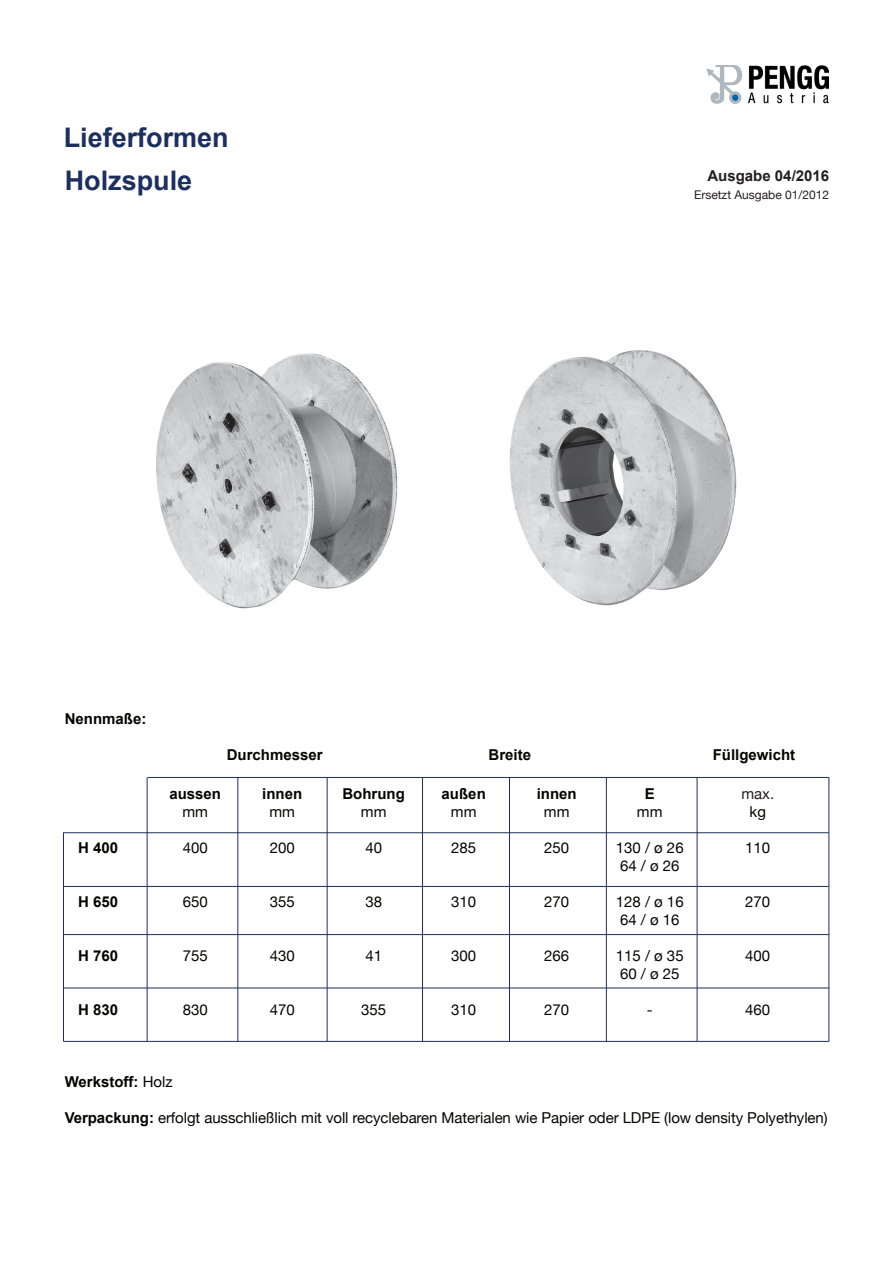
<style>
.page{position:relative;width:893px;height:1263px;background:#fff}
.page>*{position:absolute;margin:0;border:0;box-sizing:border-box;transform-origin:0 0}
.t1{font:700 27px "Arial";color:#1c305f}
.t2{font:15px "Helvetica Neue";letter-spacing:-.005em;color:#040503}
.t3{font:700 15px "Arial";color:#040503}
.t4{font:700 15px "Arial";color:#231f20}
.t5{font:15px "Helvetica Neue";color:#231f20}
.t6{font:12px "Helvetica Neue";color:#231f20}
.s1{font-family:"Helvetica Neue";font-weight:400}
.s2{font-family:"Arial";font-weight:700}
</style>
<div class="page">
<hr style="left:147px;top:777px;width:682px;height:1px;background:#1c305f">
<hr style="left:63px;top:1041px;width:766px;height:1px;background:#1c305f">
<hr style="left:63px;top:832px;width:1px;height:209px;background:#1c305f">
<hr style="left:828px;top:777px;width:1px;height:264px;background:#1c305f">
<hr style="left:63px;top:832px;width:766px;height:1px;background:#1c305f">
<hr style="left:63px;top:886px;width:766px;height:1px;background:#1c305f">
<hr style="left:64px;top:934px;width:765px;height:1px;background:#1c305f">
<hr style="left:64px;top:987px;width:765px;height:1px;background:#1c305f">
<hr style="left:147px;top:777px;width:1px;height:264px;background:#1c305f">
<hr style="left:237px;top:777px;width:1px;height:264px;background:#1c305f">
<hr style="left:327px;top:777px;width:1px;height:264px;background:#1c305f">
<hr style="left:422px;top:777px;width:1px;height:264px;background:#1c305f">
<hr style="left:509px;top:777px;width:1px;height:264px;background:#1c305f">
<hr style="left:606px;top:777px;width:1px;height:264px;background:#1c305f">
<hr style="left:697px;top:777px;width:1px;height:264px;background:#1c305f">
<img style="left:156px;top:353px;width:242px;height:256px">
<img style="left:509px;top:350px;width:228px;height:256px">
<img style="left:706px;top:65px;width:123px;height:38px">
<h1 class="t1" style="left:64px;top:123px;width:167px">Lieferformen</h1>
<h1 class="t1" style="left:65px;top:165px;width:129px">Holzspule</h1>
<p class="t3" style="left:65px;top:710px;width:83px">Nennmaße:</p>
<p class="t4" style="left:707px;top:167px;width:123px">Ausgabe 04/2016</p>
<p class="t6" style="left:694px;top:188px;width:137px">Ersetzt Ausgabe 01/2012</p>
<p class="t3" style="left:227px;top:746px;width:97px">Durchmesser</p>
<p class="t3" style="left:489px;top:746px;width:44px">Breite</p>
<p class="t3" style="left:713px;top:746px;width:84px">Füllgewicht</p>
<p class="t3" style="left:169px;top:785px;width:53px">aussen</p>
<p class="t3" style="left:262px;top:785px;width:42px">innen</p>
<p class="t3" style="left:342px;top:785px;width:64px">Bohrung</p>
<p class="t3" style="left:442px;top:785px;width:46px">außen</p>
<p class="t3" style="left:537px;top:785px;width:42px">innen</p>
<p class="t3" style="left:645px;top:785px;width:12px">E</p>
<p class="t5" style="left:741px;top:785px;width:34px">max.</p>
<p class="t2" style="left:182px;top:803px;width:27px">mm</p>
<p class="t2" style="left:269px;top:803px;width:27px">mm</p>
<p class="t2" style="left:361px;top:803px;width:27px">mm</p>
<p class="t2" style="left:451px;top:803px;width:27px">mm</p>
<p class="t2" style="left:544px;top:803px;width:27px">mm</p>
<p class="t2" style="left:637px;top:803px;width:27px">mm</p>
<p class="t2" style="left:750px;top:803px;width:18px">kg</p>
<p class="t3" style="left:78px;top:839px;width:42px">H 400</p>
<p class="t2" style="left:183px;top:839px;width:27px">400</p>
<p class="t2" style="left:270px;top:839px;width:27px">200</p>
<p class="t2" style="left:365px;top:839px;width:18px">40</p>
<p class="t2" style="left:451px;top:839px;width:27px">285</p>
<p class="t2" style="left:544px;top:839px;width:27px">250</p>
<p class="t2" style="left:616px;top:839px;width:69px">130 / ø 26</p>
<p class="t2" style="left:745px;top:839px;width:27px">110</p>
<p class="t2" style="left:620px;top:857px;width:61px">64 / ø 26</p>
<p class="t3" style="left:78px;top:893px;width:42px">H 650</p>
<p class="t2" style="left:183px;top:893px;width:27px">650</p>
<p class="t2" style="left:270px;top:893px;width:27px">355</p>
<p class="t2" style="left:365px;top:893px;width:18px">38</p>
<p class="t2" style="left:451px;top:893px;width:27px">310</p>
<p class="t2" style="left:544px;top:893px;width:27px">270</p>
<p class="t2" style="left:616px;top:893px;width:69px">128 / ø 16</p>
<p class="t2" style="left:745px;top:893px;width:27px">270</p>
<p class="t2" style="left:620px;top:911px;width:61px">64 / ø 16</p>
<p class="t3" style="left:78px;top:947px;width:42px">H 760</p>
<p class="t2" style="left:183px;top:947px;width:27px">755</p>
<p class="t2" style="left:270px;top:947px;width:27px">430</p>
<p class="t2" style="left:365px;top:947px;width:18px">41</p>
<p class="t2" style="left:451px;top:947px;width:27px">300</p>
<p class="t2" style="left:544px;top:947px;width:27px">266</p>
<p class="t2" style="left:616px;top:947px;width:69px">115 / ø 35</p>
<p class="t2" style="left:745px;top:947px;width:27px">400</p>
<p class="t2" style="left:620px;top:965px;width:61px">60 / ø 25</p>
<p class="t3" style="left:78px;top:1001px;width:42px">H 830</p>
<p class="t2" style="left:183px;top:1001px;width:27px">830</p>
<p class="t2" style="left:270px;top:1001px;width:27px">470</p>
<p class="t2" style="left:361px;top:1001px;width:27px">355</p>
<p class="t2" style="left:451px;top:1001px;width:27px">310</p>
<p class="t2" style="left:544px;top:1001px;width:27px">270</p>
<p class="t2" style="left:647px;top:1001px;width:7px">-</p>
<p class="t2" style="left:745px;top:1001px;width:27px">460</p>
<p class="t3" style="left:65px;top:1073px;width:110px">Werkstoff: <span class="s1">Holz</span></p>
<p class="t2" style="left:65px;top:1109px;width:764px"><span class="s2">Verpackung:</span> erfolgt ausschließlich mit voll recyclebaren Materialen wie Papier oder LDPE (low density Polyethylen)</p>
</div>
